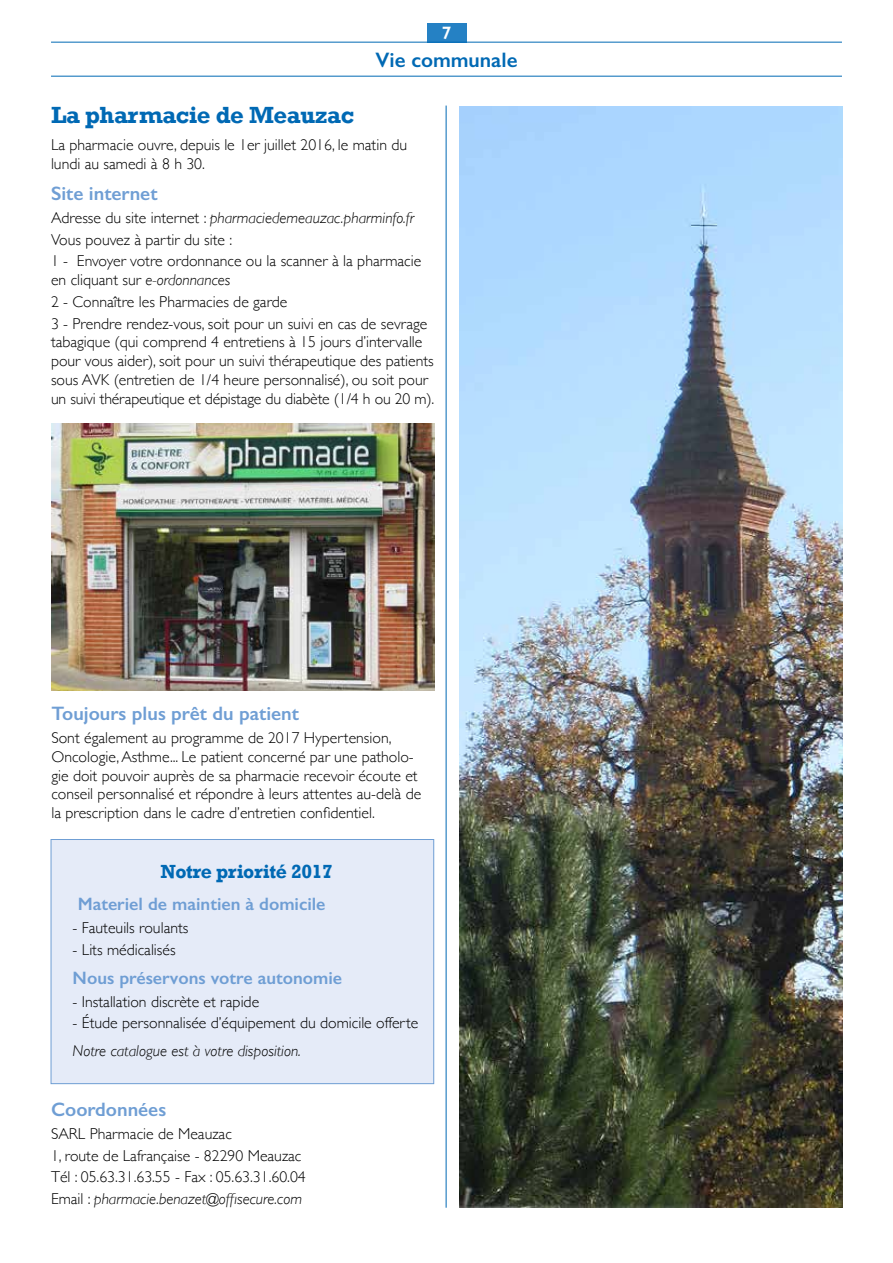
<style>
.page{position:relative;width:893px;height:1263px;background:#fff}
.page>*{position:absolute;margin:0;border:0;box-sizing:border-box;transform-origin:0 0}
.t1{font:700 24px "Rockwell";letter-spacing:-.02em;color:#0069b4}
.t2{font:600 21px "Gill Sans";color:#0069b4}
.t3{font:600 19.5px "Gill Sans";color:#6f9ed4}
.t4{font:700 19.5px "Rockwell";letter-spacing:-.02em;color:#0069b4}
.t5{font:600 18px "Gill Sans";color:#6f9ed4}
.t6{font:600 18px "Gill Sans";color:#fff}
.t7{font:300 15.75px/18.8px "Gill Sans";color:#000}
.t8{font:italic 300 15.75px "Gill Sans";color:#000}
.s1{font-style:italic}
</style>
<div class="page">
<div style="left:427px;top:23px;width:39px;height:19px;background:#2581c4"></div>
<hr style="left:51px;top:42px;width:791px;height:1px;background:#0069b4">
<hr style="left:51px;top:76px;width:791px;height:1px;background:#0069b4">
<hr style="left:446px;top:106px;width:1px;height:1102px;background:#0069b4">
<div style="left:51px;top:839px;width:383px;height:245px;background:#e5ebf8"></div>
<div style="left:51px;top:839px;width:383px;height:245px;border:1px solid #6f9ed4"></div>
<img style="left:51px;top:423px;width:383px;height:267px">
<img style="left:459px;top:106px;width:383px;height:1102px">
<p class="t6" style="left:442px;top:22px;width:11px">7</p>
<h2 class="t2" style="left:375px;top:47px;width:144px">Vie communale</h2>
<h1 class="t1" style="left:51px;top:100px;width:305px">La pharmacie de Meauzac</h1>
<p class="t7" style="left:51px;top:135px;width:358px">La pharmacie ouvre, depuis le 1er juillet 2016, le matin du lundi au samedi à 8 h 30.</p>
<p class="t3" style="left:51px;top:181px;width:108px">Site internet</p>
<p class="t7" style="left:51px;top:206px;width:372px;line-height:21.8px">Adresse du site internet : <span class="s1">pharmaciedemeauzac.pharminfo.fr<br></span>Vous pouvez à partir du site :<br>1 - Envoyer votre ordonnance ou la scanner à la pharmacie</p>
<p class="t7" style="left:51px;top:268px;width:378px;line-height:21.8px">en cliquant sur <span class="s1">e-ordonnances<br></span>2 - Connaître les Pharmacies de garde<br>3 - Prendre rendez-vous, soit pour un suivi en cas de sevrage</p>
<p class="t7" style="left:51px;top:332px;width:385px">tabagique (qui comprend 4 entretiens à 15 jours d’intervalle pour vous aider), soit pour un suivi thérapeutique des patients sous AVK (entretien de 1/4 heure personnalisé), ou soit pour un suivi thérapeutique et dépistage du diabète (1/4 h ou 20 m).</p>
<p class="t3" style="left:51px;top:702px;width:249px">Toujours plus prêt du patient</p>
<p class="t7" style="left:51px;top:728px;width:371px">Sont également au programme de 2017 Hypertension, Oncologie, Asthme... Le patient concerné par une patholo&shy;gie doit pouvoir auprès de sa pharmacie recevoir écoute et conseil personnalisé et répondre à leurs attentes au-delà de la prescription dans le cadre d’entretien confidentiel.</p>
<p class="t4" style="left:160px;top:859px;width:174px">Notre priorité 2017</p>
<p class="t5" style="left:78px;top:893px;width:249px">Materiel de maintien à domicile</p>
<p class="t7" style="left:73px;top:918px;width:117px">- Fauteuils roulants</p>
<p class="t7" style="left:73px;top:939px;width:104px">- Lits médicalisés</p>
<p class="t5" style="left:73px;top:966px;width:271px">Nous préservons votre autonomie</p>
<p class="t7" style="left:73px;top:991px;width:188px">- Installation discrète et rapide</p>
<p class="t7" style="left:73px;top:1013px;width:347px">- Étude personnalisée d’équipement du domicile offerte</p>
<p class="t8" style="left:73px;top:1042px;width:230px">Notre catalogue est à votre disposition.</p>
<p class="t3" style="left:51px;top:1097px;width:117px">Coordonnées</p>
<p class="t7" style="left:51px;top:1122px;width:256px;line-height:21.8px">SARL Pharmacie de Meauzac<br>1, route de Lafrançaise - 82290 Meauzac Tél : 05.63.31.63.55 - Fax : 05.63.31.60.04<br>Email : <span class="s1">pharmacie.benazet@offisecure.com</span></p>
</div>
